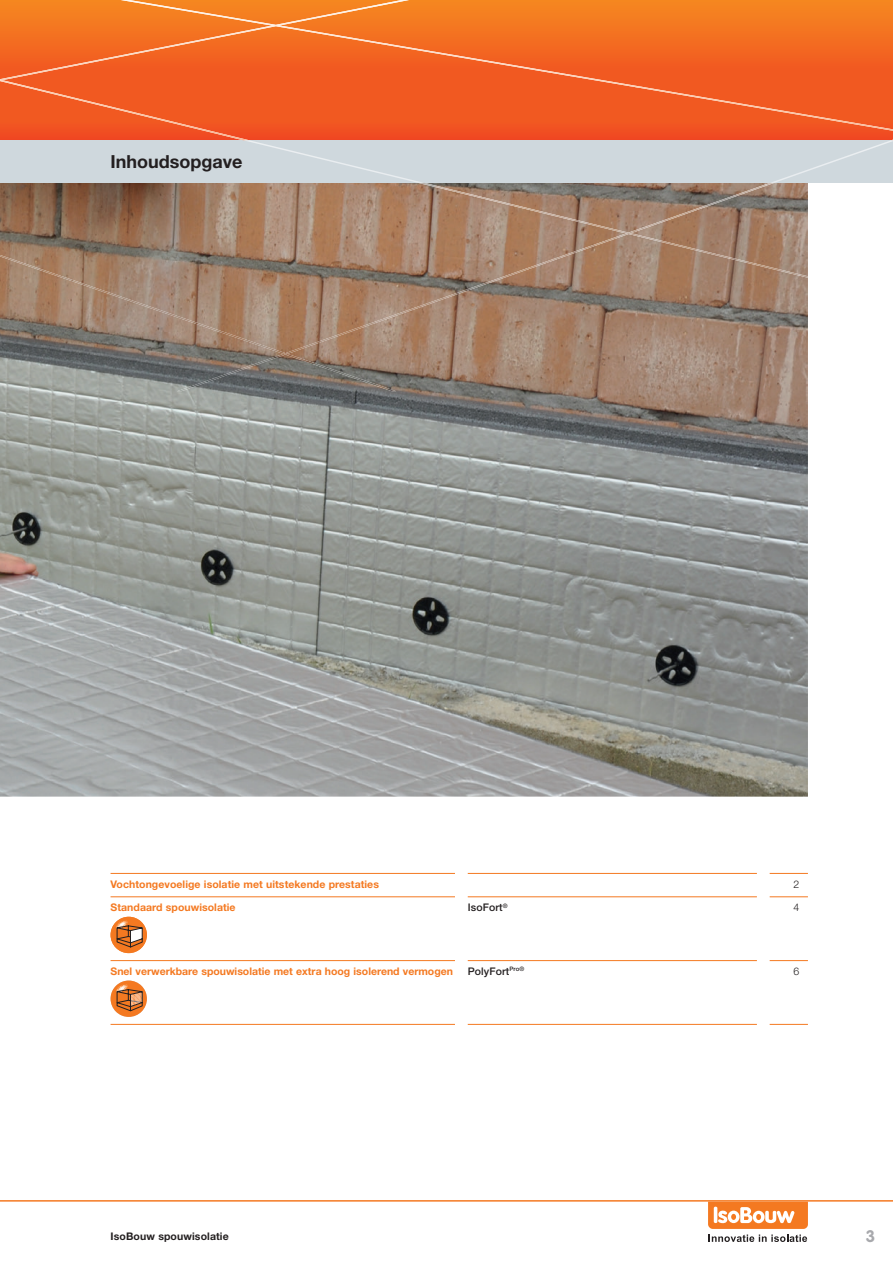
<style>
.page{position:relative;width:893px;height:1263px;background:#fff}
.page>*{position:absolute;margin:0;border:0;box-sizing:border-box;transform-origin:0 0}
.t1{font:700 18px "Helvetica Neue LT Std";color:#231f20}
.t2{font:700 16.5px "VAG Rounded";color:#a8a9ad}
.t3{font:700 10.5px "Helvetica Neue LT Std";letter-spacing:.005em;color:#f47921}
.t4{font:700 10.5px "Helvetica Neue LT Std";letter-spacing:.01em;color:#231f20}
.t5{font:500 10.5px "Helvetica Neue LT Std";letter-spacing:.01em;color:#231f20}
.t6{font:300 10.5px "Helvetica Neue LT Std";color:#231f20}
</style>
<div class="page">
<img style="left:0;top:183px;width:808px;height:614px">
<svg style="left:708px;top:1201px;width:100px;height:41px"></svg>
<hr style="left:0;top:1200px;width:893px;height:1px;background:#f47921">
<svg style="left:250px;top:0;width:643px;height:140px;background:#f26421"></svg>
<div style="left:0;top:140px;width:893px;height:43px;background:#cfd8dd"></div>
<img style="left:0;top:80px;width:250px;height:60px">
<img style="left:418px;top:183px;width:356px;height:50px">
<svg style="left:243px;top:140px;width:179px;height:43px"></svg>
<img style="left:629px;top:233px;width:179px;height:45px">
<img style="left:635px;top:87px;width:258px;height:44px">
<img style="left:378px;top:43px;width:269px;height:45px">
<img style="left:0;top:0;width:409px;height:80px">
<img style="left:0;top:255px;width:396px;height:136px">
<img style="left:771px;top:140px;width:122px;height:43px">
<img style="left:285px;top:233px;width:344px;height:121px">
<img style="left:177px;top:354px;width:108px;height:37px">
<hr style="left:111px;top:960px;width:344px;height:1px;background:#f47921">
<hr style="left:468px;top:960px;width:289px;height:1px;background:#f47921">
<hr style="left:770px;top:960px;width:38px;height:1px;background:#f47921">
<hr style="left:770px;top:873px;width:38px;height:1px;background:#f47921">
<hr style="left:770px;top:896px;width:38px;height:1px;background:#f47921">
<hr style="left:111px;top:873px;width:344px;height:1px;background:#f47921">
<hr style="left:468px;top:873px;width:289px;height:1px;background:#f47921">
<hr style="left:111px;top:896px;width:344px;height:1px;background:#f47921">
<hr style="left:468px;top:896px;width:289px;height:1px;background:#f47921">
<hr style="left:111px;top:1024px;width:344px;height:1px;background:#f47921">
<hr style="left:468px;top:1024px;width:289px;height:1px;background:#f47921">
<hr style="left:770px;top:1024px;width:38px;height:1px;background:#f47921">
<svg style="left:111px;top:917px;width:36px;height:36px"></svg>
<svg style="left:111px;top:980px;width:36px;height:37px"></svg>
<h1 class="t1" style="left:111px;top:150px;width:134px">Inhoudsopgave</h1>
<p class="t3" style="left:111px;top:877px;width:270px">Vochtongevoelige isolatie met uitstekende prestaties</p>
<p class="t6" style="left:794px;top:877px;width:7px">2</p>
<p class="t3" style="left:111px;top:901px;width:127px">Standaard spouwisolatie</p>
<p class="t5" style="left:468px;top:901px;width:41px">IsoFort<sup>®</sup></p>
<p class="t6" style="left:794px;top:901px;width:7px">4</p>
<p class="t3" style="left:111px;top:965px;width:344px">Snel verwerkbare spouwisolatie met extra hoog isolerend vermogen</p>
<p class="t5" style="left:468px;top:965px;width:58px">PolyFort<sup>Pro®</sup></p>
<p class="t6" style="left:794px;top:965px;width:7px">6</p>
<p class="t4" style="left:111px;top:1229px;width:120px">IsoBouw spouwisolatie</p>
<h2 class="t2" style="left:866px;top:1227px;width:11px">3</h2>
</div>
